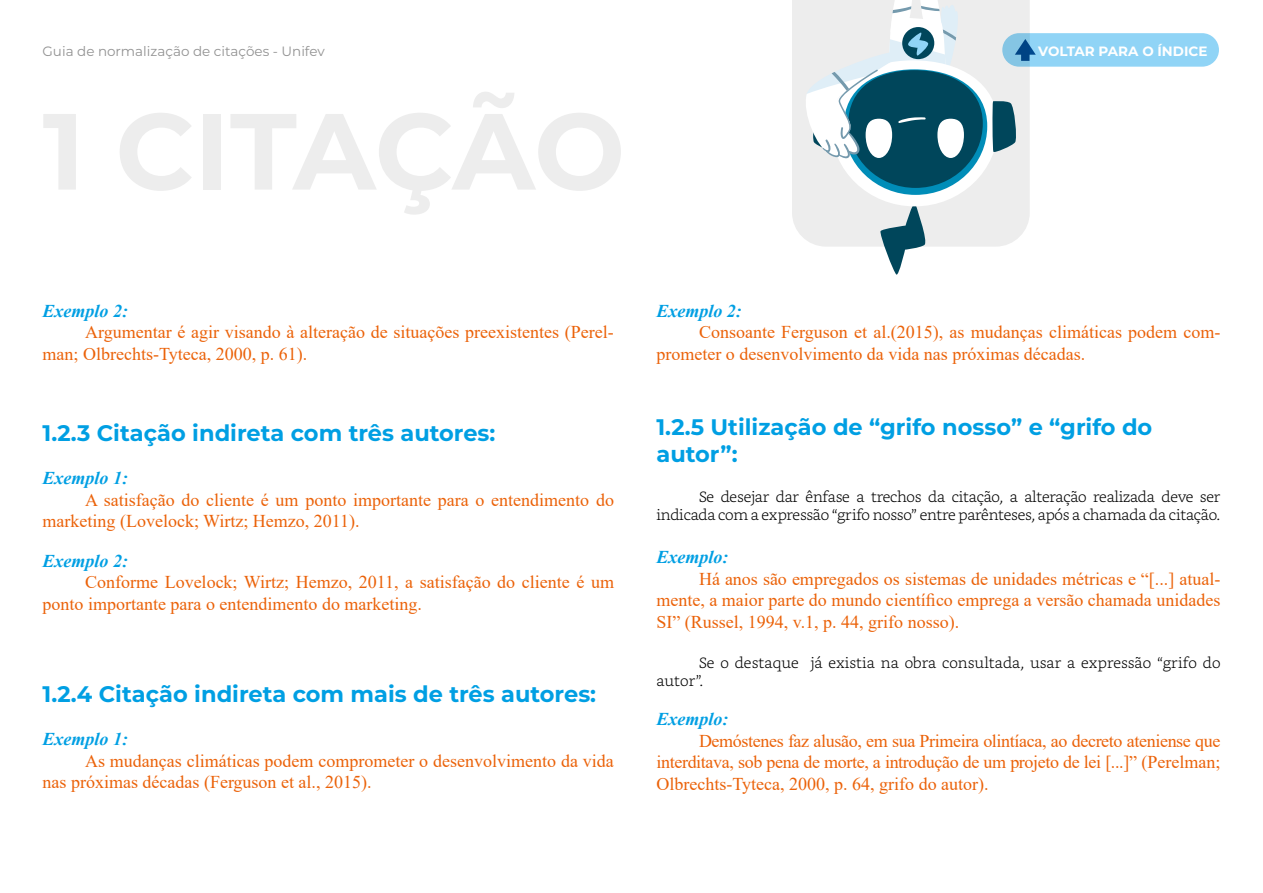
<style>
.page{position:relative;width:1263px;height:893px;background:#fff}
.page>*{position:absolute;margin:0;border:0;box-sizing:border-box;transform-origin:0 0}
.t1{font:700 22.5px/27px "Montserrat";color:#009fe3}
.t2{font:18px/21.6px "Times New Roman";color:#eb6209}
.t3{font:italic 700 18px "Times New Roman";color:#009fe3}
.t4{font:300 15px/18px "Bookerly";letter-spacing:-.02em;color:#000;text-align:right}
.t5{font:300 15px/18px "Bookerly";color:#000}
.t6{font:13.5px "Montserrat";color:#929292}
.t7{font:700 13.5px "Montserrat";color:#fff}
</style>
<div class="page">
<div style="left:1002px;top:33px;width:217px;height:34px;background:#90d4f6;border-radius:17px"></div>
<div style="left:792px;top:0;width:10px;height:236px;background:#ededed"></div>
<svg style="left:802px;top:0;width:234px;height:275px"></svg>
<p class="t6" style="left:43px;top:42px;width:284px">Guia de normalização de citações - Unifev</p>
<p class="t7" style="left:1038px;top:41px;width:171px">VOLTAR PARA O ÍNDICE</p>
<p class="t3" style="left:43px;top:298px;width:87px">Exemplo 2:</p>
<p class="t2" style="left:43px;top:321px;width:573px;text-indent:43px">Argumentar é agir visando à alteração de situações preexistentes (Perel&shy;man; Olbrechts-Tyteca, 2000, p. 61).</p>
<p class="t1" style="left:43px;top:418px;width:454px">1.2.3 Citação indireta com três autores:</p>
<p class="t3" style="left:43px;top:465px;width:87px">Exemplo 1:</p>
<p class="t2" style="left:43px;top:488px;width:573px;text-indent:42px">A satisfação do cliente é um ponto importante para o entendimento do marketing (Lovelock; Wirtz; Hemzo, 2011).</p>
<p class="t3" style="left:43px;top:548px;width:87px">Exemplo 2:</p>
<p class="t2" style="left:43px;top:571px;width:573px;text-indent:43px">Conforme Lovelock; Wirtz; Hemzo, 2011, a satisfação do cliente é um ponto importante para o entendimento do marketing.</p>
<p class="t1" style="left:43px;top:679px;width:555px">1.2.4 Citação indireta com mais de três autores:</p>
<p class="t3" style="left:43px;top:726px;width:87px">Exemplo 1:</p>
<p class="t2" style="left:43px;top:749px;width:573px;text-indent:43px">As mudanças climáticas podem comprometer o desenvolvimento da vida nas próximas décadas (Ferguson et al., 2015).</p>
<p class="t3" style="left:656px;top:298px;width:87px">Exemplo 2:</p>
<p class="t2" style="left:656px;top:321px;width:565px;text-indent:43px">Consoante Ferguson et al.(2015), as mudanças climáticas podem com&shy;prometer o desenvolvimento da vida nas próximas décadas.</p>
<p class="t1" style="left:656px;top:413px;width:497px">1.2.5 Utilização de “grifo nosso” e “grifo do autor”:</p>
<p class="t4" style="left:656px;top:488px;width:565px">Se desejar dar ênfase a trechos da citação, a alteração realizada deve ser indicada com a expressão “grifo nosso” entre parênteses, após a chamada da citação.</p>
<p class="t3" style="left:656px;top:545px;width:73px">Exemplo:</p>
<p class="t2" style="left:656px;top:567px;width:565px;text-align:justify;text-indent:43px">Há anos são empregados os sistemas de unidades métricas e “[...] atual&shy;mente, a maior parte do mundo científico emprega a versão chamada unidades SI” (Russel, 1994, v.1, p. 44, grifo nosso).</p>
<p class="t5" style="left:656px;top:653px;width:565px;text-indent:43px">Se o destaque já existia na obra consultada, usar a expressão “grifo do autor”.</p>
<p class="t3" style="left:656px;top:707px;width:73px">Exemplo:</p>
<p class="t2" style="left:656px;top:729px;width:565px;text-align:justify;text-indent:43px">Demóstenes faz alusão, em sua Primeira olintíaca, ao decreto ateniense que interditava, sob pena de morte, a introdução de um projeto de lei [...]” (Perelman; Olbrechts-Tyteca, 2000, p. 64, grifo do autor).</p>
</div>
